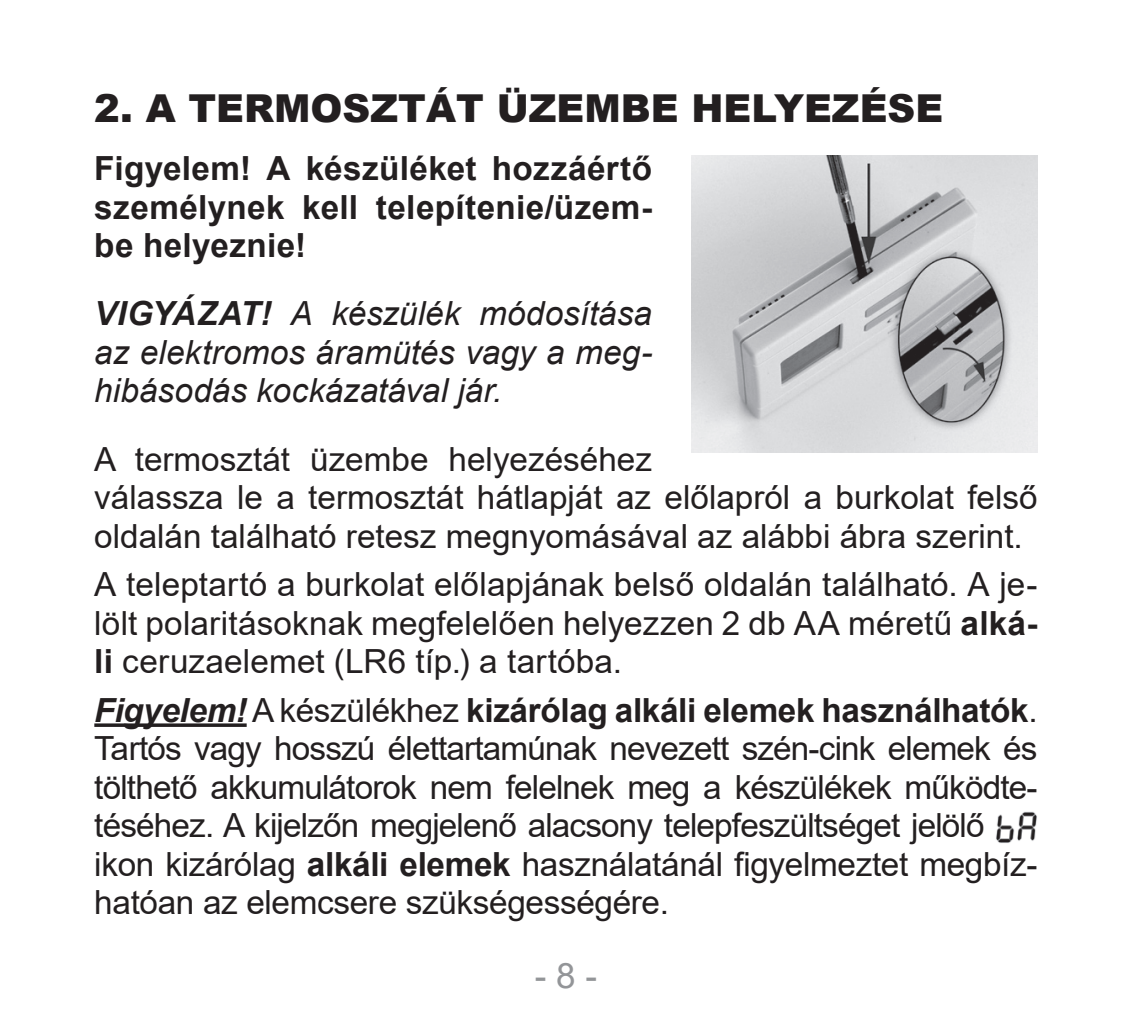
<style>
.page{position:relative;width:1132px;height:1032px;background:#fff}
.page>*{position:absolute;margin:0;border:0;box-sizing:border-box;transform-origin:0 0}
.t1{font:900 38.5px "Arial";color:#231f20}
.t2{font:35px "Arial";color:#939598}
.folyoszoveg_kozben{font:33.25px/38.5px "Arial";letter-spacing:-.01em;color:#231f20}
.t3{font:italic 33.25px/38.5px "Arial";letter-spacing:.005em;color:#231f20;text-align:justify}
.Paragraph_Style_1{font:700 33.25px/38.5px "Arial";letter-spacing:.015em;color:#231f20;text-align:justify}
.s1{font-weight:700}
.s2{font-weight:700;font-style:italic}
</style>
<div class="page">
<svg style="left:94px;top:723px;width:152px;height:4px"></svg>
<img style="left:996px;top:811px;width:41px;height:32px">
<img style="left:691px;top:156px;width:346px;height:297px">
<p class="t1" style="left:94px;top:80px;width:850px">2. A TERMOSZTÁT ÜZEMBE HELYEZÉSE</p>
<p class="Paragraph_Style_1" style="left:94px;top:150px;width:559px">Figyelem! A készüléket hozzáértő személynek kell telepítenie/üzem&shy;be helyeznie!</p>
<p class="t3" style="left:94px;top:295px;width:559px"><span class="s1">VIGYÁZAT!</span> A készülék módosítása az elektromos áramütés vagy a meg&shy;hibásodás kockázatával jár.</p>
<p class="folyoszoveg_kozben" style="left:94px;top:440px;width:944px">A termosztát üzembe helyezéséhez<br>válassza le a termosztát hátlapját az előlapról a burkolat felső oldalán található retesz megnyomásával az alábbi ábra szerint.</p>
<p class="folyoszoveg_kozben" style="left:94px;top:565px;width:944px;text-align:justify">A teleptartó a burkolat előlapjának belső oldalán található. A je&shy;lölt polaritásoknak megfelelően helyezzen 2 db AA méretű <span class="s1">alká&shy;li</span> ceruzaelemet (LR6 típ.) a tartóba.</p>
<p class="folyoszoveg_kozben" style="left:94px;top:690px;width:944px"><span class="s2">Figyelem!</span> A készülékhez <span class="s1">kizárólag alkáli elemek használhatók</span>.<br>Tartós vagy hosszú élettartamúnak nevezett szén-cink elemek és tölthető akkumulátorok nem felelnek meg a készülékek működte&shy;téséhez. A kijelzőn megjelenő alacsony telepfeszültséget jelölő ikon kizárólag <span class="s1">alkáli elemek</span> használatánál figyelmeztet megbíz&shy;hatóan az elemcsere szükségességére.</p>
<p class="t2" style="left:534px;top:951px;width:64px">- 8 -</p>
</div>
